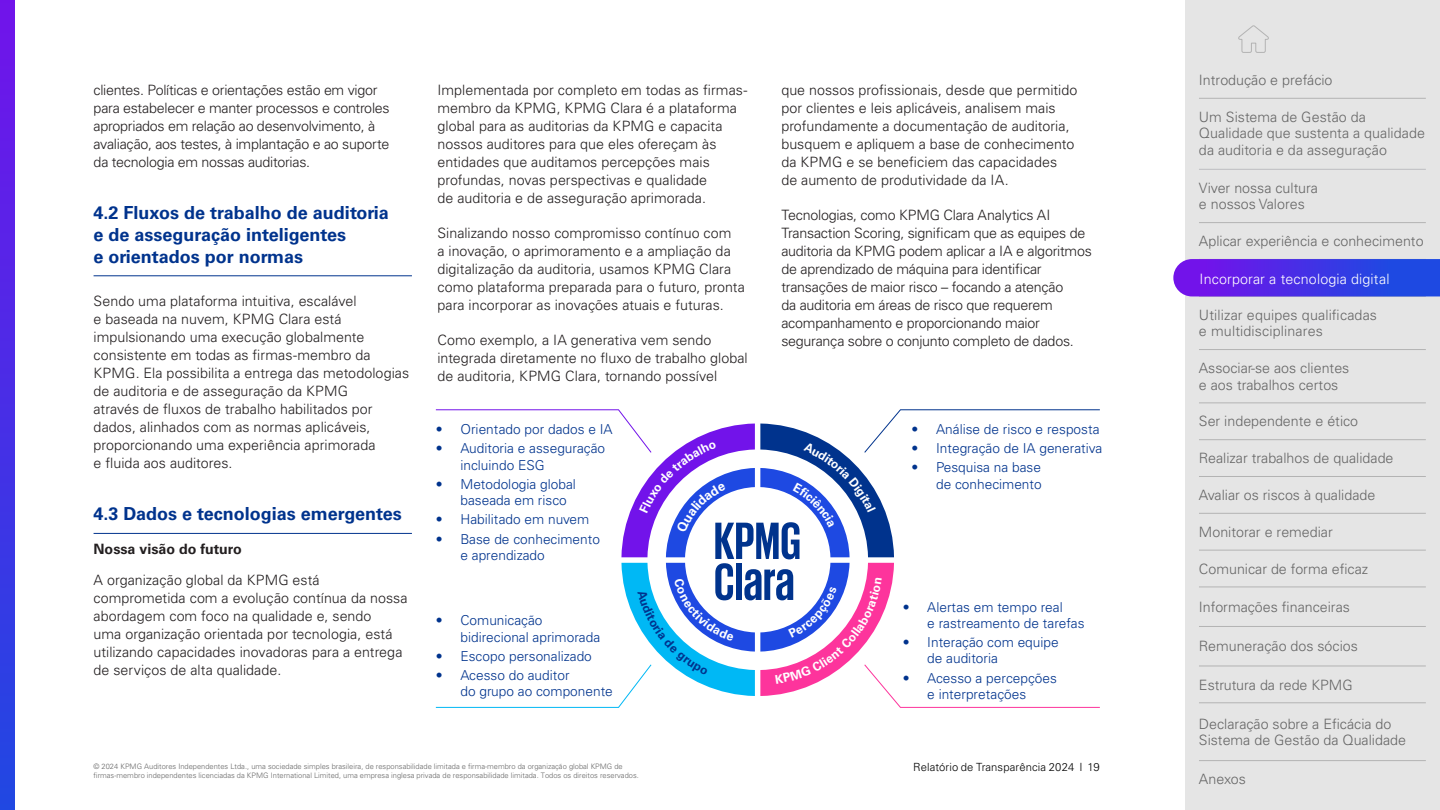
<style>
.page{position:relative;width:1440px;height:810px;background:#fff}
.page>*{position:absolute;margin:0;border:0;box-sizing:border-box;transform-origin:0 0}
.t1{font:700 53.55px/41px "KPMG";color:#00338d}
.t2{font:700 18px/21.6px "Univers LT Std";color:#00338d}
.t3{font:300 14.25px/18px "Univers LT Std";color:#231f20}
.t4{font:300 14.25px/16.5px "Univers LT Std";color:#666}
.t5{font:300 14.25px/18px "Univers LT Std";letter-spacing:-.02em;color:#231f20}
.t6{font:300 14.25px "Univers LT Std";letter-spacing:.01em;color:#fff}
.t7{font:700 14.25px "Univers LT Std";color:#231f20}
.t8{font:300 13.65px/16.4px "Univers LT Std";color:#00338d}
.t9{font:300 11.25px "Univers LT Std";letter-spacing:.01em;color:#000}
.t10{font:300 7.5px "Univers LT Std";color:#666}
</style>
<div class="page">
<div style="left:1185px;top:0;width:255px;height:810px;background:#e5e5e5"></div>
<hr style="left:94px;top:275px;width:318px;height:1px;background:#00338d">
<hr style="left:94px;top:533px;width:318px;height:1px;background:#00338d">
<hr style="left:1199px;top:98px;width:226px;height:1px;background:#b3b3b3">
<hr style="left:1199px;top:222px;width:226px;height:1px;background:#b3b3b3">
<hr style="left:1199px;top:169px;width:226px;height:1px;background:#bcbdc0">
<hr style="left:1199px;top:296px;width:226px;height:1px;background:#b3b3b3">
<hr style="left:1199px;top:349px;width:226px;height:1px;background:#b3b3b3">
<hr style="left:1199px;top:402px;width:226px;height:1px;background:#b3b3b3">
<hr style="left:1199px;top:439px;width:226px;height:1px;background:#b3b3b3">
<hr style="left:1199px;top:476px;width:226px;height:1px;background:#b3b3b3">
<hr style="left:1199px;top:513px;width:226px;height:1px;background:#b3b3b3">
<hr style="left:1199px;top:550px;width:226px;height:1px;background:#b3b3b3">
<hr style="left:1199px;top:587px;width:226px;height:1px;background:#b3b3b3">
<hr style="left:1199px;top:760px;width:226px;height:1px;background:#b3b3b3">
<svg style="left:1238px;top:25px;width:31px;height:28px"></svg>
<hr style="left:1199px;top:626px;width:226px;height:1px;background:#b3b3b3">
<hr style="left:1199px;top:666px;width:226px;height:1px;background:#b3b3b3">
<hr style="left:1199px;top:702px;width:226px;height:1px;background:#b3b3b3">
<svg style="left:1173px;top:259px;width:267px;height:37px;background:#4733e5"></svg>
<svg style="left:0;top:0;width:14px;height:810px;background:#482de6"></svg>
<svg style="left:435px;top:409px;width:665px;height:148px"></svg>
<svg style="left:435px;top:563px;width:665px;height:145px"></svg>
<p class="t5" style="left:94px;top:81px;width:298px">clientes. Políticas e orientações estão em vigor para estabelecer e manter processos e controles apropriados em relação ao desenvolvimento, à avaliação, aos testes, à implantação e ao suporte da tecnologia em nossas auditorias.</p>
<p class="t2" style="left:94px;top:202px;width:297px">4.2 Fluxos de trabalho de auditoria e de asseguração inteligentes<br>e orientados por normas</p>
<p class="t3" style="left:94px;top:292px;width:317px">Sendo uma plataforma intuitiva, escalável<br>e baseada na nuvem, KPMG Clara está impulsionando uma execução globalmente consistente em todas as firmas-membro da KPMG. Ela possibilita a entrega das metodologias de auditoria e de asseguração da KPMG<br>através de fluxos de trabalho habilitados por dados, alinhados com as normas aplicáveis, proporcionando uma experiência aprimorada<br>e fluida aos auditores.</p>
<p class="t2" style="left:94px;top:503px;width:310px">4.3 Dados e tecnologias emergentes</p>
<p class="t7" style="left:94px;top:540px;width:150px">Nossa visão do futuro</p>
<p class="t3" style="left:94px;top:571px;width:316px">A organização global da KPMG está comprometida com a evolução contínua da nossa abordagem com foco na qualidade e, sendo<br>uma organização orientada por tecnologia, está utilizando capacidades inovadoras para a entrega de serviços de alta qualidade.</p>
<p class="t3" style="left:437px;top:81px;width:311px">Implementada por completo em todas as firmas&shy;membro da KPMG, KPMG Clara é a plataforma global para as auditorias da KPMG e capacita nossos auditores para que eles ofereçam às entidades que auditamos percepções mais profundas, novas perspectivas e qualidade<br>de auditoria e de asseguração aprimorada.</p>
<p class="t3" style="left:437px;top:224px;width:309px">Sinalizando nosso compromisso contínuo com<br>a inovação, o aprimoramento e a ampliação da digitalização da auditoria, usamos KPMG Clara como plataforma preparada para o futuro, pronta para incorporar as inovações atuais e futuras.</p>
<p class="t3" style="left:437px;top:331px;width:312px">Como exemplo, a IA generativa vem sendo integrada diretamente no fluxo de trabalho global de auditoria, KPMG Clara, tornando possível</p>
<p class="t3" style="left:781px;top:81px;width:298px">que nossos profissionais, desde que permitido por clientes e leis aplicáveis, analisem mais profundamente a documentação de auditoria, busquem e apliquem a base de conhecimento da KPMG e se beneficiem das capacidades<br>de aumento de produtividade da IA.</p>
<p class="t3" style="left:781px;top:206px;width:312px">Tecnologias, como KPMG Clara Analytics AI Transaction Scoring, significam que as equipes de auditoria da KPMG podem aplicar a IA e algoritmos de aprendizado de máquina para identificar transações de maior risco – focando a atenção<br>da auditoria em áreas de risco que requerem acompanhamento e proporcionando maior segurança sobre o conjunto completo de dados.</p>
<p class="t8" style="left:436px;top:421px;width:178px">• Orientado por dados e IA</p>
<p class="t8" style="left:460px;top:440px;width:146px;text-indent:-25px">• Auditoria e asseguração incluindo ESG</p>
<p class="t8" style="left:460px;top:476px;width:117px;text-indent:-25px">• Metodologia global baseada em risco</p>
<p class="t8" style="left:436px;top:511px;width:155px">• Habilitado em nuvem</p>
<p class="t8" style="left:460px;top:531px;width:141px;text-indent:-25px">• Base de conhecimento e aprendizado</p>
<p class="t8" style="left:460px;top:612px;width:141px;text-indent:-25px">• Comunicação bidirecional aprimorada</p>
<p class="t8" style="left:436px;top:648px;width:157px">• Escopo personalizado</p>
<p class="t8" style="left:460px;top:667px;width:154px;text-indent:-25px">• Acesso do auditor<br>do grupo ao componente</p>
<h1 class="t1" style="left:714px;top:519px;width:89px">KPMG<br>Clara</h1>
<p class="t8" style="left:911px;top:421px;width:190px">• Análise de risco e resposta</p>
<p class="t8" style="left:911px;top:440px;width:192px">• Integração de IA generativa</p>
<p class="t8" style="left:911px;top:459px;width:132px;text-align:right">• Pesquisa na base de conhecimento</p>
<p class="t8" style="left:927px;top:599px;width:159px;text-indent:-25px">• Alertas em tempo real<br>e rastreamento de tarefas</p>
<p class="t8" style="left:927px;top:634px;width:133px;text-indent:-25px">• Interação com equipe de auditoria</p>
<p class="t8" style="left:902px;top:670px;width:156px;text-align:center">• Acesso a percepções e interpretações</p>
<p class="t10" style="left:94px;top:762px;width:531px">© 2024 KPMG Auditores Independentes Ltda., uma sociedade simples brasileira, de responsabilidade limitada e firma-membro da organização global KPMG de</p>
<p class="t9" style="left:913px;top:761px;width:188px">Relatório de Transparência 2024 I 19</p>
<p class="t10" style="left:94px;top:771px;width:547px">firmas-membro independentes licenciadas da KPMG International Limited, uma empresa inglesa privada de responsabilidade limitada. Todos os direitos reservados.</p>
<p class="t4" style="left:1199px;top:72px;width:135px">Introdução e prefácio</p>
<p class="t4" style="left:1199px;top:109px;width:227px">Um Sistema de Gestão da<br>Qualidade que sustenta a qualidade da auditoria e da asseguração</p>
<p class="t4" style="left:1199px;top:180px;width:120px">Viver nossa cultura e nossos Valores</p>
<p class="t4" style="left:1199px;top:233px;width:226px">Aplicar experiência e conhecimento</p>
<p class="t6" style="left:1199px;top:270px;width:191px">Incorporar a tecnologia digital</p>
<p class="t4" style="left:1199px;top:307px;width:180px">Utilizar equipes qualificadas e multidisciplinares</p>
<p class="t4" style="left:1199px;top:360px;width:152px">Associar-se aos clientes e aos trabalhos certos</p>
<p class="t4" style="left:1199px;top:413px;width:161px">Ser independente e ético</p>
<p class="t4" style="left:1199px;top:450px;width:196px">Realizar trabalhos de qualidade</p>
<p class="t4" style="left:1199px;top:487px;width:178px">Avaliar os riscos à qualidade</p>
<p class="t4" style="left:1199px;top:524px;width:135px">Monitorar e remediar</p>
<p class="t4" style="left:1199px;top:560px;width:171px">Comunicar de forma eficaz</p>
<p class="t4" style="left:1199px;top:599px;width:152px">Informações financeiras</p>
<p class="t4" style="left:1199px;top:638px;width:160px">Remuneração dos sócios</p>
<p class="t4" style="left:1199px;top:676px;width:155px">Estrutura da rede KPMG</p>
<p class="t4" style="left:1199px;top:715px;width:208px">Declaração sobre a Eficácia do<br>Sistema de Gestão da Qualidade</p>
<p class="t4" style="left:1199px;top:771px;width:48px">Anexos</p>
</div>
